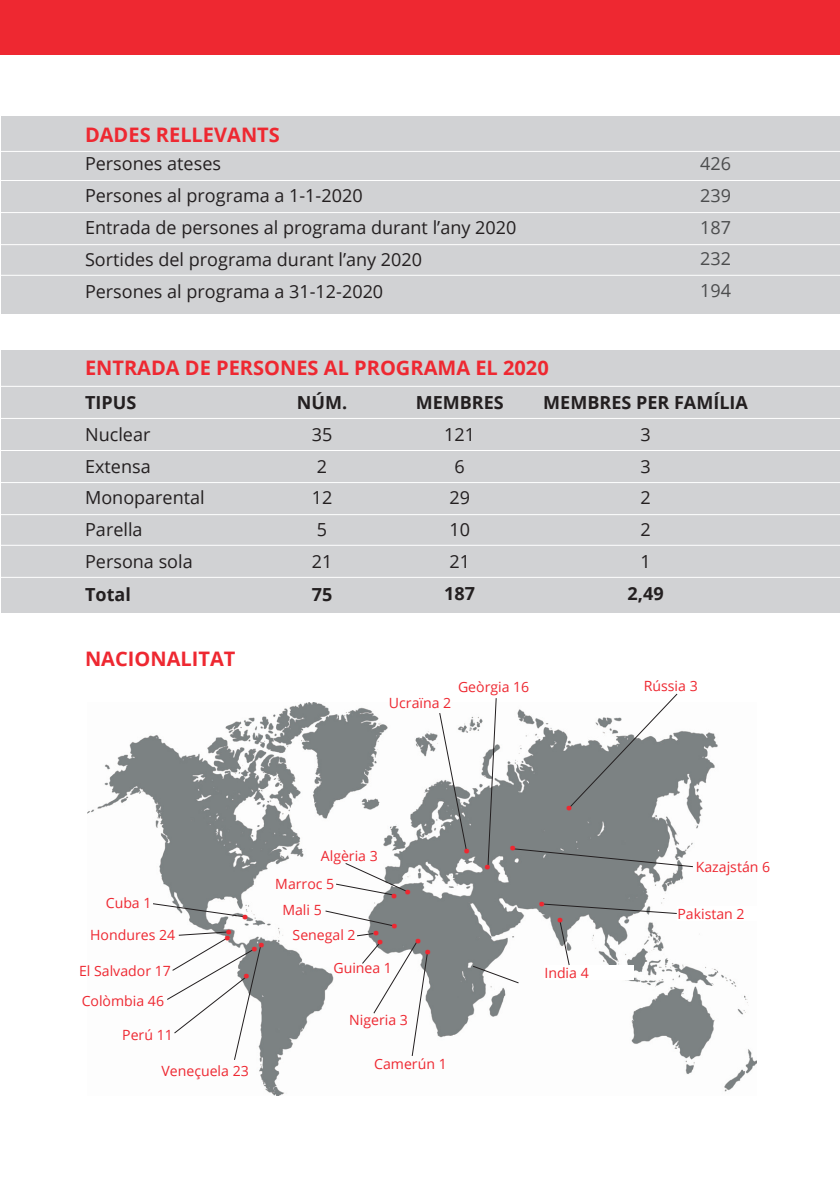
<style>
.page{position:relative;width:840px;height:1191px;background:#fff}
.page>*{position:absolute;margin:0;border:0;box-sizing:border-box;transform-origin:0 0}
.t1{font:700 28.2px "Open Sans";color:#ee2831}
.t2{font:700 20px "Open Sans";color:#ee2831}
.t3{font:18px/31.8px "Open Sans";color:#231f20}
.t4{font:700 18px "Open Sans";color:#231f20}
.t5{font:18px/31.8px "Open Sans";color:#4b4c4d;text-align:justify}
.t6{font:14px/29.6px "Open Sans";color:#ee2831}
</style>
<div class="page">
<div style="left:1px;top:116px;width:838px;height:198px;background:#d1d2d4"></div>
<div style="left:0;top:0;width:839px;height:55px;background:#ee2831"></div>
<hr style="left:0;top:180px;width:839px;height:1px;background:#fff">
<hr style="left:0;top:212px;width:839px;height:1px;background:#fff">
<hr style="left:0;top:244px;width:839px;height:1px;background:#fff">
<hr style="left:0;top:275px;width:839px;height:1px;background:#fff">
<img style="left:87px;top:702px;width:668px;height:393px">
<div style="left:677px;top:906px;width:89px;height:15px;background:#fff"></div>
<svg style="left:471px;top:965px;width:48px;height:19px"></svg>
<svg style="left:542px;top:903px;width:135px;height:11px"></svg>
<svg style="left:438px;top:712px;width:29px;height:139px"></svg>
<svg style="left:487px;top:698px;width:10px;height:169px"></svg>
<svg style="left:568px;top:693px;width:110px;height:116px"></svg>
<hr style="left:0;top:151px;width:839px;height:1px;background:#fff">
<div style="left:1px;top:350px;width:838px;height:262px;background:#d1d2d4"></div>
<hr style="left:0;top:418px;width:839px;height:1px;background:#fff">
<hr style="left:0;top:450px;width:839px;height:1px;background:#fff">
<hr style="left:0;top:482px;width:839px;height:1px;background:#fff">
<hr style="left:0;top:514px;width:839px;height:1px;background:#fff">
<hr style="left:0;top:545px;width:839px;height:1px;background:#fff">
<hr style="left:0;top:577px;width:839px;height:1px;background:#fff">
<hr style="left:0;top:386px;width:839px;height:1px;background:#fff">
<svg style="left:152px;top:902px;width:93px;height:15px"></svg>
<svg style="left:166px;top:931px;width:96px;height:130px"></svg>
<svg style="left:512px;top:848px;width:181px;height:19px;background:#8a8e8f"></svg>
<div style="left:544px;top:965px;width:89px;height:15px;background:#fff"></div>
<svg style="left:558px;top:920px;width:12px;height:45px"></svg>
<svg style="left:335px;top:862px;width:74px;height:34px"></svg>
<svg style="left:324px;top:910px;width:104px;height:147px"></svg>
<p class="t2" style="left:85px;top:120px;width:196px">DADES RELLEVANTS</p>
<p class="t3" style="left:85px;top:147px;width:432px">Persones ateses<br>Persones al programa a 1-1-2020<br>Entrada de persones al programa durant l’any 2020<br>Sortides del programa durant l’any 2020<br>Persones al programa a 31-12-2020</p>
<p class="t5" style="left:700px;top:147px;width:32px">426<br>239<br>187<br>232<br>194</p>
<p class="t2" style="left:85px;top:354px;width:465px">ENTRADA DE PERSONES AL PROGRAMA EL 2020</p>
<p class="t4" style="left:85px;top:390px;width:53px">TIPUS</p>
<p class="t3" style="left:85px;top:418px;width:121px">Nuclear<br>Extensa<br>Monoparental<br>Parella<br>Persona sola</p>
<p class="t4" style="left:85px;top:582px;width:47px">Total</p>
<p class="t4" style="left:297px;top:390px;width:52px">NÚM.</p>
<p class="t3" style="left:311px;top:418px;width:22px">35<br>2<br>12<br>5<br>21</p>
<p class="t4" style="left:311px;top:582px;width:22px">75</p>
<p class="t4" style="left:543px;top:390px;width:206px">MEMBRES PER FAMÍLIA</p>
<p class="t3" style="left:640px;top:418px;width:12px;text-align:justify">3<br>3<br>2<br>2<br>1</p>
<p class="t4" style="left:627px;top:580px;width:38px">2,49</p>
<p class="t4" style="left:415px;top:390px;width:90px">MEMBRES</p>
<p class="t3" style="left:444px;top:418px;width:32px">121<br>6<br>29<br>10<br>21</p>
<p class="t4" style="left:444px;top:580px;width:32px">187</p>
<p class="t2" style="left:85px;top:644px;width:152px">NACIONALITAT</p>
<p class="t6" style="left:389px;top:688px;width:64px">Ucraïna 2</p>
<p class="t6" style="left:458px;top:671px;width:73px">Geòrgia 16</p>
<p class="t6" style="left:106px;top:887px;width:47px">Cuba 1</p>
<p class="t6" style="left:90px;top:920px;width:86px">Hondures 24</p>
<p class="t6" style="left:79px;top:956px;width:93px">El Salvador 17<br>Colòmbia 46</p>
<p class="t6" style="left:122px;top:1020px;width:52px">Perú 11</p>
<h1 class="t1" style="left:223px;top:906px;width:11px">..</h1>
<h1 class="t1" style="left:241px;top:888px;width:10px">.</h1>
<h1 class="t1" style="left:250px;top:918px;width:17px">..</h1>
<h1 class="t1" style="left:242px;top:948px;width:10px">.</h1>
<p class="t6" style="left:161px;top:1056px;width:89px">Veneçuela 23</p>
<p class="t6" style="left:321px;top:841px;width:58px">Algèria 3</p>
<p class="t6" style="left:275px;top:868px;width:60px">Marroc 5</p>
<p class="t6" style="left:282px;top:895px;width:41px">Mali 5</p>
<h1 class="t1" style="left:390px;top:867px;width:10px">.</h1>
<h1 class="t1" style="left:403px;top:864px;width:10px">.</h1>
<h1 class="t1" style="left:390px;top:897px;width:10px">.</h1>
<p class="t6" style="left:292px;top:920px;width:64px">Senegal 2</p>
<h1 class="t1" style="left:414px;top:912px;width:10px">.</h1>
<h1 class="t1" style="left:372px;top:909px;width:14px">..</h1>
<p class="t6" style="left:333px;top:952px;width:60px">Guinea 1</p>
<p class="t6" style="left:349px;top:1004px;width:60px">Nigeria 3</p>
<h1 class="t1" style="left:423px;top:923px;width:10px">.</h1>
<p class="t6" style="left:374px;top:1048px;width:74px">Camerún 1</p>
<h1 class="t1" style="left:462px;top:822px;width:10px">.</h1>
<h1 class="t1" style="left:483px;top:838px;width:10px">.</h1>
<h1 class="t1" style="left:508px;top:820px;width:10px">.</h1>
<h1 class="t1" style="left:565px;top:780px;width:10px">.</h1>
<h1 class="t1" style="left:537px;top:876px;width:10px">.</h1>
<h1 class="t1" style="left:555px;top:892px;width:10px">.</h1>
<p class="t6" style="left:544px;top:957px;width:46px">India 4</p>
<p class="t6" style="left:643px;top:670px;width:55px">Rússia 3</p>
<p class="t6" style="left:695px;top:852px;width:76px">Kazajstán 6</p>
<p class="t6" style="left:677px;top:899px;width:69px">Pakistan 2</p>
</div>
